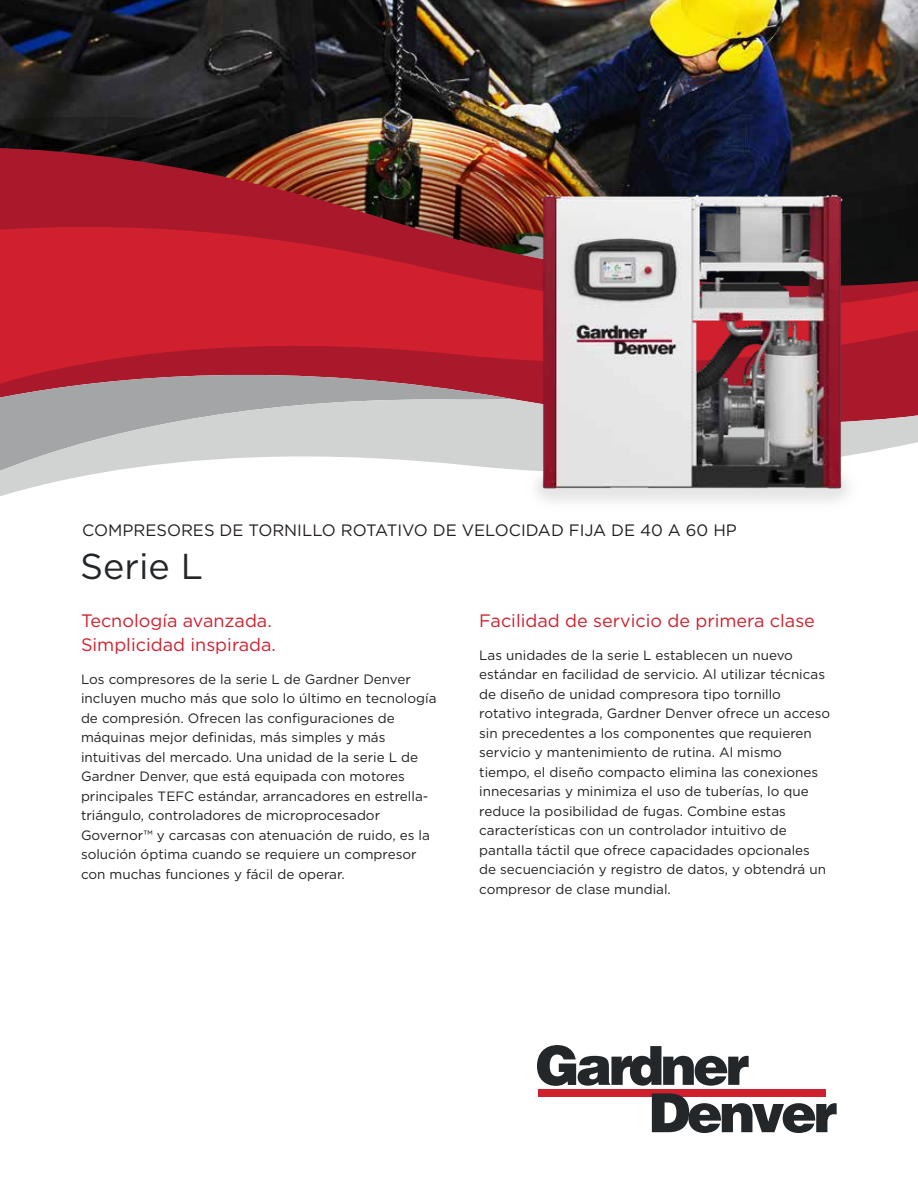
<style>
.page{position:relative;width:918px;height:1188px;background:#fff}
.page>*{position:absolute;margin:0;border:0;box-sizing:border-box;transform-origin:0 0}
.t1{font:36px "Gotham";color:#24272a}
.t2{font:18px/24px "Gotham";color:#d0202e}
.t3{font:16.5px "Gotham";color:#231f20}
.t4{font:13.5px/19.5px "Gotham";color:#231f20}
</style>
<div class="page">
<img style="left:0;top:0;width:918px;height:117px">
<img style="left:0;top:117px;width:918px;height:31px">
<img style="left:0;top:148px;width:918px;height:251px">
<svg style="left:0;top:223px;width:918px;height:165px;background:#bd1d2b"></svg>
<svg style="left:0;top:359px;width:512px;height:40px;background:#a9525e"></svg>
<svg style="left:0;top:399px;width:918px;height:98px;fill:#d1d2d2"></svg>
<div style="left:538px;top:1089px;width:287px;height:7px;background:#d0202e"></div>
<svg style="left:537px;top:1045px;width:212px;height:41px"></svg>
<svg style="left:652px;top:1093px;width:185px;height:40px"></svg>
<img style="left:517px;top:187px;width:349px;height:315px">
<p class="t3" style="left:82px;top:519px;width:656px">COMPRESORES DE TORNILLO ROTATIVO DE VELOCIDAD FIJA DE 40 A 60 HP</p>
<h1 class="t1" style="left:80px;top:544px;width:124px">Serie L</h1>
<h2 class="t2" style="left:81px;top:608px;width:197px">Tecnología avanzada.<br>Simplicidad inspirada.</h2>
<p class="t4" style="left:81px;top:669px;width:357px">Los compresores de la serie L de Gardner Denver incluyen mucho más que solo lo último en tecnología de compresión. Ofrecen las configuraciones de máquinas mejor definidas, más simples y más intuitivas del mercado. Una unidad de la serie L de Gardner Denver, que está equipada con motores principales TEFC estándar, arrancadores en estrella&shy;triángulo, controladores de microprocesador Governor™ y carcasas con atenuación de ruido, es la solución óptima cuando se requiere un compresor con muchas funciones y fácil de operar.</p>
<h2 class="t2" style="left:479px;top:608px;width:337px">Facilidad de servicio de primera clase</h2>
<p class="t4" style="left:479px;top:645px;width:353px">Las unidades de la serie L establecen un nuevo estándar en facilidad de servicio. Al utilizar técnicas de diseño de unidad compresora tipo tornillo rotativo integrada, Gardner Denver ofrece un acceso sin precedentes a los componentes que requieren servicio y mantenimiento de rutina. Al mismo tiempo, el diseño compacto elimina las conexiones innecesarias y minimiza el uso de tuberías, lo que reduce la posibilidad de fugas. Combine estas características con un controlador intuitivo de pantalla táctil que ofrece capacidades opcionales de secuenciación y registro de datos, y obtendrá un compresor de clase mundial.</p>
</div>
